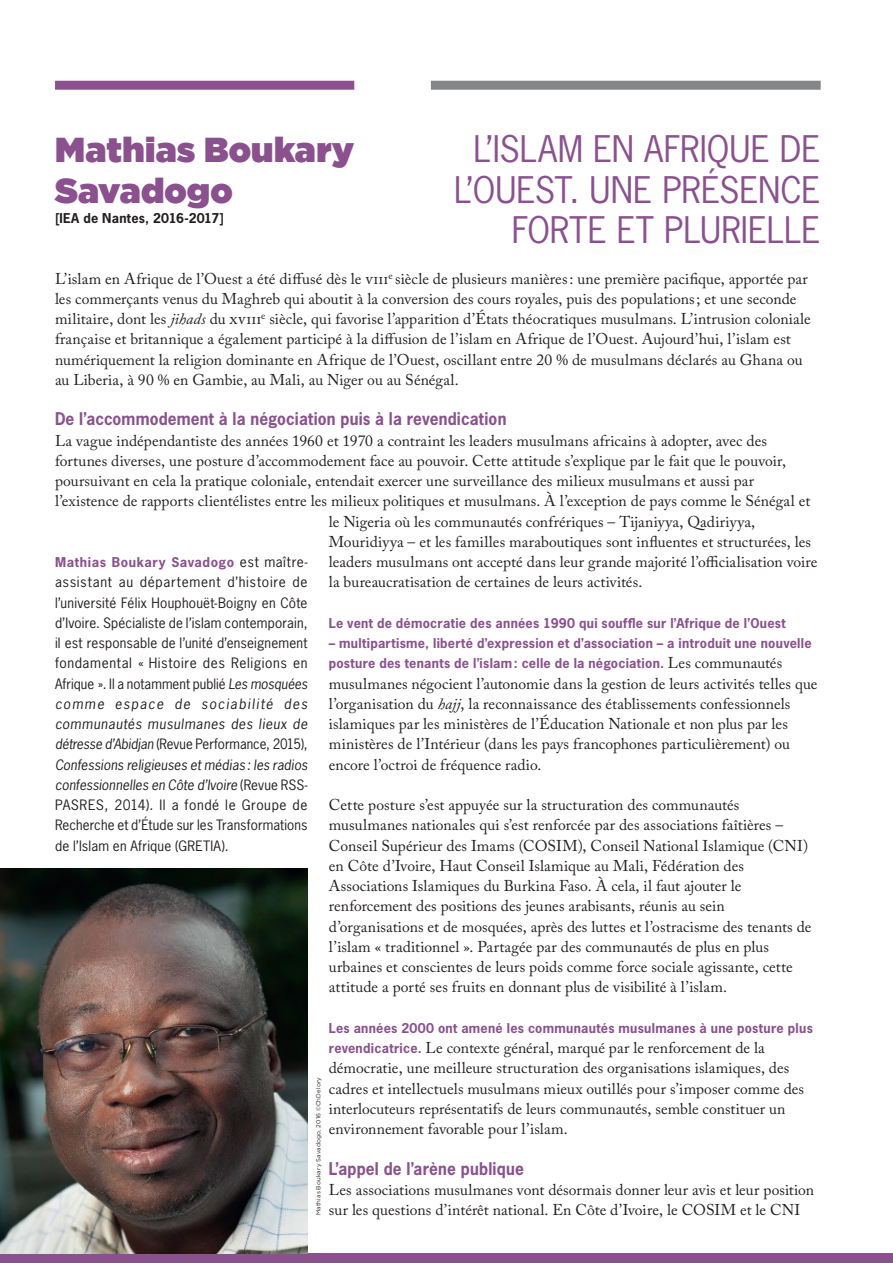
<style>
.page{position:relative;width:893px;height:1263px;background:#fff}
.page>*{position:absolute;margin:0;border:0;box-sizing:border-box;transform-origin:0 0}
.t1{font:34.5px/40.5px "News Gothic Std";letter-spacing:-.005em;color:#8b518f;text-align:right}
.t2{font:34.5px/40.5px "Gotham Ultra";letter-spacing:.01em;color:#8b518f}
.t3{font:700 16.5px "News Gothic Std";letter-spacing:.01em;color:#8b518f;scale:.94 1}
.t4{font:15.6px/20.2px "Adobe Caslon Pro";letter-spacing:.005em;color:#231f20}
.t5{font:13.5px/20.2px "News Gothic Std";letter-spacing:.01em;color:#231f20;text-align:justify}
.t6{font:700 12.75px/20.2px "News Gothic Std";letter-spacing:.02em;color:#8b518f}
.t7{font:700 12.75px "News Gothic Std";letter-spacing:.04em;color:#8b518f}
.t8{font:700 12.75px "News Gothic Std";letter-spacing:.015em;color:#231f20}
.t9{font:6px "Gotham Rounded";letter-spacing:.025em;color:#231f20}
.s1{font-style:italic}
.s2{font-family:"Adobe Caslon Pro";font-weight:400;font-size:15.6px;color:#231f20}
.s3{font-family:"News Gothic Std";font-weight:700;font-size:12.75px;color:#8b518f}
.s4{font-weight:400;font-size:13.5px;color:#231f20}
</style>
<div class="page">
<div style="left:55px;top:81px;width:299px;height:9px;background:#8b518f"></div>
<div style="left:0;top:1254px;width:893px;height:9px;background:#8b518f"></div>
<div style="left:431px;top:81px;width:390px;height:9px;background:#848688"></div>
<img style="left:0;top:868px;width:308px;height:386px">
<h1 class="t2" style="left:55px;top:129px;width:301px">Mathias Boukary<br>Savadogo</h1>
<p class="t8" style="left:55px;top:209px;width:171px">[IEA de Nantes, 2016-2017]</p>
<h1 class="t1" style="left:454px;top:128px;width:368px">L’ISLAM EN AFRIQUE DE<br>L’OUEST. UNE PRÉSENCE<br>FORTE ET PLURIELLE</h1>
<p class="t4" style="left:55px;top:268px;width:757px">L’islam en Afrique de l’Ouest a été diffusé dès le viii<sup>e</sup> siècle de plusieurs manières: une première pacifique, apportée par les commerçants venus du Maghreb qui aboutit à la conversion des cours royales, puis des populations; et une seconde militaire, dont les <span class="s1">jihads</span> du xviii<sup>e</sup> siècle, qui favorise l’apparition d’États théocratiques musulmans. L’intrusion coloniale française et britannique a également participé à la diffusion de l’islam en Afrique de l’Ouest. Aujourd’hui, l’islam est numériquement la religion dominante en Afrique de l’Ouest, oscillant entre 20 % de musulmans déclarés au Ghana ou au Liberia, à 90 % en Gambie, au Mali, au Niger ou au Sénégal.</p>
<p class="t3" style="left:55px;top:408px;width:482px">De l’accommodement à la négociation puis à la revendication</p>
<p class="t4" style="left:55px;top:430px;width:713px">La vague indépendantiste des années 1960 et 1970 a contraint les leaders musulmans africains à adopter, avec des</p>
<p class="t4" style="left:55px;top:450px;width:732px">fortunes diverses, une posture d’accommodement face au pouvoir. Cette attitude s’explique par le fait que le pouvoir,</p>
<p class="t4" style="left:55px;top:470px;width:701px">poursuivant en cela la pratique coloniale, entendait exercer une surveillance des milieux musulmans et aussi par</p>
<p class="t4" style="left:55px;top:491px;width:757px">l’existence de rapports clientélistes entre les milieux politiques et musulmans. À l’exception de pays comme le Sénégal et</p>
<p class="t4" style="left:329px;top:511px;width:428px">le Nigeria où les communautés confrériques – Tijaniyya, Qadiriyya,</p>
<p class="t4" style="left:329px;top:531px;width:484px">Mouridiyya – et les familles maraboutiques sont influentes et structurées, les</p>
<p class="t4" style="left:329px;top:551px;width:490px">leaders musulmans ont accepté dans leur grande majorité l’officialisation voire</p>
<p class="t4" style="left:329px;top:572px;width:315px">la bureaucratisation de certaines de leurs activités.</p>
<p class="t6" style="left:329px;top:613px;width:458px">Le vent de démocratie des années 1990 qui souffle sur l’Afrique de l’Ouest</p>
<p class="t6" style="left:329px;top:633px;width:484px">– multipartisme, liberté d’expression et d’association – a introduit une nouvelle posture des tenants de l’islam: celle de la négociation. <span class="s2">Les communautés</span></p>
<p class="t4" style="left:329px;top:673px;width:490px">musulmanes négocient l’autonomie dans la gestion de leurs activités telles que l’organisation du <span class="s1">hajj</span>, la reconnaissance des établissements confessionnels islamiques par les ministères de l’Éducation Nationale et non plus par les ministères de l’Intérieur (dans les pays francophones particulièrement) ou encore l’octroi de fréquence radio.</p>
<p class="t4" style="left:329px;top:794px;width:484px">Cette posture s’est appuyée sur la structuration des communautés musulmanes nationales qui s’est renforcée par des associations faîtières – Conseil Supérieur des Imams (COSIM), Conseil National Islamique (CNI) en Côte d’Ivoire, Haut Conseil Islamique au Mali, Fédération des Associations Islamiques du Burkina Faso. À cela, il faut ajouter le renforcement des positions des jeunes arabisants, réunis au sein d’organisations et de mosquées, après des luttes et l’ostracisme des tenants de l’islam « traditionnel ». Partagée par des communautés de plus en plus urbaines et conscientes de leurs poids comme force sociale agissante, cette attitude a porté ses fruits en donnant plus de visibilité à l’islam.</p>
<p class="t6" style="left:329px;top:1018px;width:485px">Les années 2000 ont amené les communautés musulmanes à une posture plus</p>
<p class="t4" style="left:329px;top:1037px;width:477px"><span class="s3">revendicatrice.</span> Le contexte général, marqué par le renforcement de la démocratie, une meilleure structuration des organisations islamiques, des cadres et intellectuels musulmans mieux outillés pour s’imposer comme des interlocuteurs représentatifs de leurs communautés, semble constituer un environnement favorable pour l’islam.</p>
<p class="t3" style="left:329px;top:1157px;width:209px">L’appel de l’arène publique</p>
<p class="t4" style="left:329px;top:1179px;width:487px">Les associations musulmanes vont désormais donner leur avis et leur position sur les questions d’intérêt national. En Côte d’Ivoire, le COSIM et le CNI</p>
<p class="t7" style="left:55px;top:554px;width:254px">Mathias Boukary Savadogo <span class="s4">est maître-</span></p>
<p class="t5" style="left:55px;top:572px;width:254px">assistant au département d’histoire de l’université Félix Houphouët-Boigny en Côte d’Ivoire. Spécialiste de l’islam contemporain, il est responsable de l’unité d’enseignement fondamental « Histoire des Religions en Afrique ». Il a notamment publié <span class="s1">Les mosquées comme espace de sociabilité des communautés musulmanes des lieux de détresse d’Abidjan</span> (Revue Performance, 2015), <span class="s1">Confessions religieuses et médias: les radios confessionnelles en Côte d’Ivoire</span> (Revue RSS-PASRES, 2014). Il a fondé le Groupe de Recherche et d’Étude sur les Transformations de l’Islam en Afrique (GRETIA).</p>
<p class="t9" style="left:314px;top:1215px;width:140px;rotate:-90deg">Mathias Boukary Savadogo, 2016 ©ChDelory</p>
</div>
